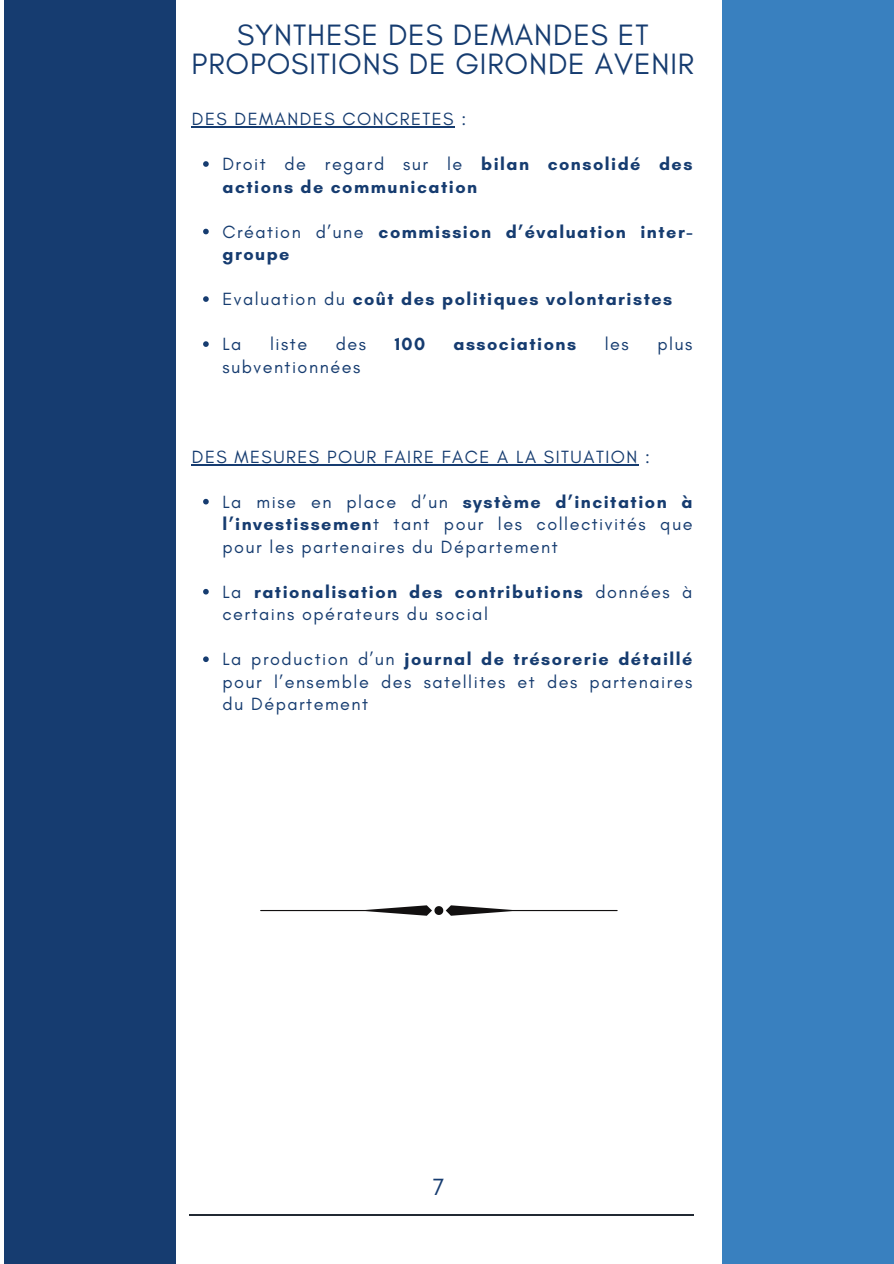
<style>
.page{position:relative;width:894px;height:1264px;background:#fff}
.page>*{position:absolute;margin:0;border:0;box-sizing:border-box;transform-origin:0 0}
.t1{font:30px/29.2px "Glacial Indifference";letter-spacing:.03em;color:#163c70;text-align:center}
.t2{font:24px "Glacial Indifference";color:#163c70}
.t3{font:18px/22.5px "Glacial Indifference";letter-spacing:.08em;color:#163c70;text-align:justify}
.t4{font:700 18px/22.5px "Glacial Indifference";letter-spacing:.08em;color:#163c70}
.s1{font-weight:400}
.s2{font-weight:700}
</style>
<div class="page">
<hr style="left:189px;top:1214px;width:504px;height:1px;background:#212932">
<svg style="left:260px;top:905px;width:357px;height:10px"></svg>
<hr style="left:192px;top:126px;width:263px;height:1px;background:#163c70">
<svg style="left:203px;top:161px;width:6px;height:6px"></svg>
<svg style="left:203px;top:229px;width:6px;height:5px"></svg>
<svg style="left:203px;top:296px;width:6px;height:6px"></svg>
<svg style="left:203px;top:341px;width:6px;height:6px"></svg>
<hr style="left:192px;top:464px;width:446px;height:1px;background:#163c70">
<svg style="left:203px;top:499px;width:6px;height:5px"></svg>
<svg style="left:203px;top:589px;width:6px;height:5px"></svg>
<svg style="left:203px;top:656px;width:6px;height:6px"></svg>
<div style="left:4px;top:0;width:172px;height:1263px;background:#163c70"></div>
<div style="left:721px;top:0;width:172px;height:1263px;background:#3980bf"></div>
<h1 class="t1" style="left:191px;top:20px;width:504px">SYNTHESE DES DEMANDES ET<br>PROPOSITIONS DE GIRONDE AVENIR</h1>
<h3 class="t3" style="left:192px;top:108px;width:276px">DES DEMANDES CONCRETES :</h3>
<p class="t4" style="left:222px;top:153px;width:471px"><span class="s1">Droit de regard sur le</span> bilan consolidé des actions de communication</p>
<p class="t4" style="left:222px;top:220px;width:471px"><span class="s1">Création d’une</span> commission d’évaluation inter&shy;groupe</p>
<p class="t4" style="left:222px;top:288px;width:451px"><span class="s1">Evaluation du</span> coût des politiques volontaristes</p>
<p class="t3" style="left:222px;top:333px;width:21px">La</p>
<p class="t3" style="left:270px;top:333px;width:38px">liste</p>
<p class="t3" style="left:336px;top:333px;width:32px">des</p>
<p class="t4" style="left:394px;top:333px;width:32px">100</p>
<p class="t4" style="left:453px;top:333px;width:124px">associations</p>
<p class="t3" style="left:604px;top:333px;width:25px">les</p>
<p class="t3" style="left:657px;top:333px;width:37px">plus</p>
<p class="t3" style="left:222px;top:355px;width:139px">subventionnées</p>
<h3 class="t3" style="left:192px;top:445px;width:459px">DES MESURES POUR FAIRE FACE A LA SITUATION :</h3>
<p class="t3" style="left:222px;top:490px;width:471px">La mise en place d’un <span class="s2">système d’incitation à l’investissemen</span>t tant pour les collectivités que pour les partenaires du Département</p>
<p class="t3" style="left:222px;top:580px;width:471px">La <span class="s2">rationalisation des contributions</span> données à certains opérateurs du social</p>
<p class="t3" style="left:222px;top:648px;width:471px">La production d’un <span class="s2">journal de trésorerie détaillé </span>pour l’ensemble des satellites et des partenaires du Département</p>
<h2 class="t2" style="left:433px;top:1172px;width:13px">7</h2>
</div>
